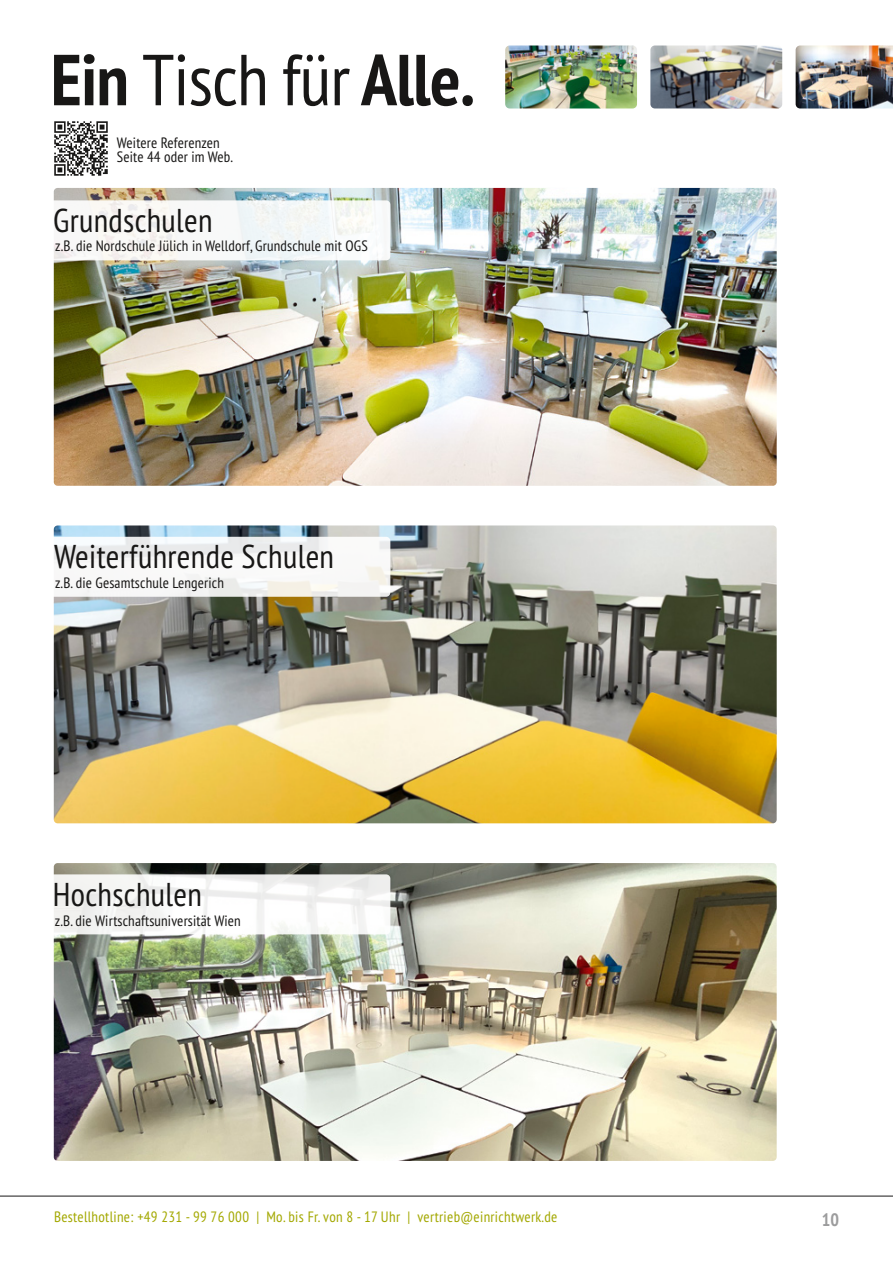
<style>
.page{position:relative;width:893px;height:1268px;background:#fff}
.page>*{position:absolute;margin:0;border:0;box-sizing:border-box;transform-origin:0 0}
.t1{font:700 condensed 72px "PT Sans Pro";letter-spacing:-.01em;color:#181716}
.t2{font:condensed 33px "PT Sans Pro";letter-spacing:.01em;color:#181716}
.t3{font:700 condensed 18px "PT Sans Pro";color:#9c9c9d}
.t4{font:condensed 15px/14.7px "PT Sans Pro";letter-spacing:.01em;color:#181716}
.t5{font:condensed 15px "PT Sans Pro";letter-spacing:.02em;color:#a3a800}
.s1{font-weight:400}
</style>
<div class="page">
<hr style="left:0;top:1195px;width:893px;height:1px;background:#181716">
<img style="left:54px;top:188px;width:723px;height:297px">
<img style="left:54px;top:525px;width:723px;height:298px">
<img style="left:54px;top:863px;width:723px;height:297px">
<img style="left:650px;top:45px;width:132px;height:63px">
<img style="left:796px;top:45px;width:97px;height:63px">
<img style="left:505px;top:45px;width:132px;height:63px">
<svg style="left:41px;top:536px;width:349px;height:60px"></svg>
<div style="left:37px;top:874px;width:353px;height:60px;background:#f6f6f5;border-radius:4px"></div>
<div style="left:44px;top:200px;width:346px;height:60px;background:#f8f8f7;border-radius:4px"></div>
<img style="left:54px;top:121px;width:54px;height:55px">
<h1 class="t1" style="left:51px;top:33px;width:426px">Ein <span class="s1">Tisch für</span> Alle.</h1>
<p class="t4" style="left:117px;top:135px;width:118px">Weitere Referenzen<br>Seite 44 oder im Web.</p>
<h2 class="t2" style="left:53px;top:198px;width:161px">Grundschulen</h2>
<p class="t4" style="left:55px;top:238px;width:314px">z.B. die Nordschule Jülich in Welldorf, Grundschule mit OGS</p>
<h2 class="t2" style="left:54px;top:535px;width:282px">Weiterführende Schulen</h2>
<p class="t4" style="left:55px;top:574px;width:170px">z.B. die Gesamtschule Lengerich</p>
<h2 class="t2" style="left:53px;top:873px;width:151px">Hochschulen</h2>
<p class="t4" style="left:55px;top:912px;width:188px">z.B. die Wirtschaftsuniversität Wien</p>
<p class="t5" style="left:54px;top:1206px;width:505px">Bestellhotline: +49 231 - 99 76 000 | Mo. bis Fr. von 8 - 17 Uhr | vertrieb@einrichtwerk.de</p>
<p class="t3" style="left:822px;top:1207px;width:19px">10</p>
</div>
